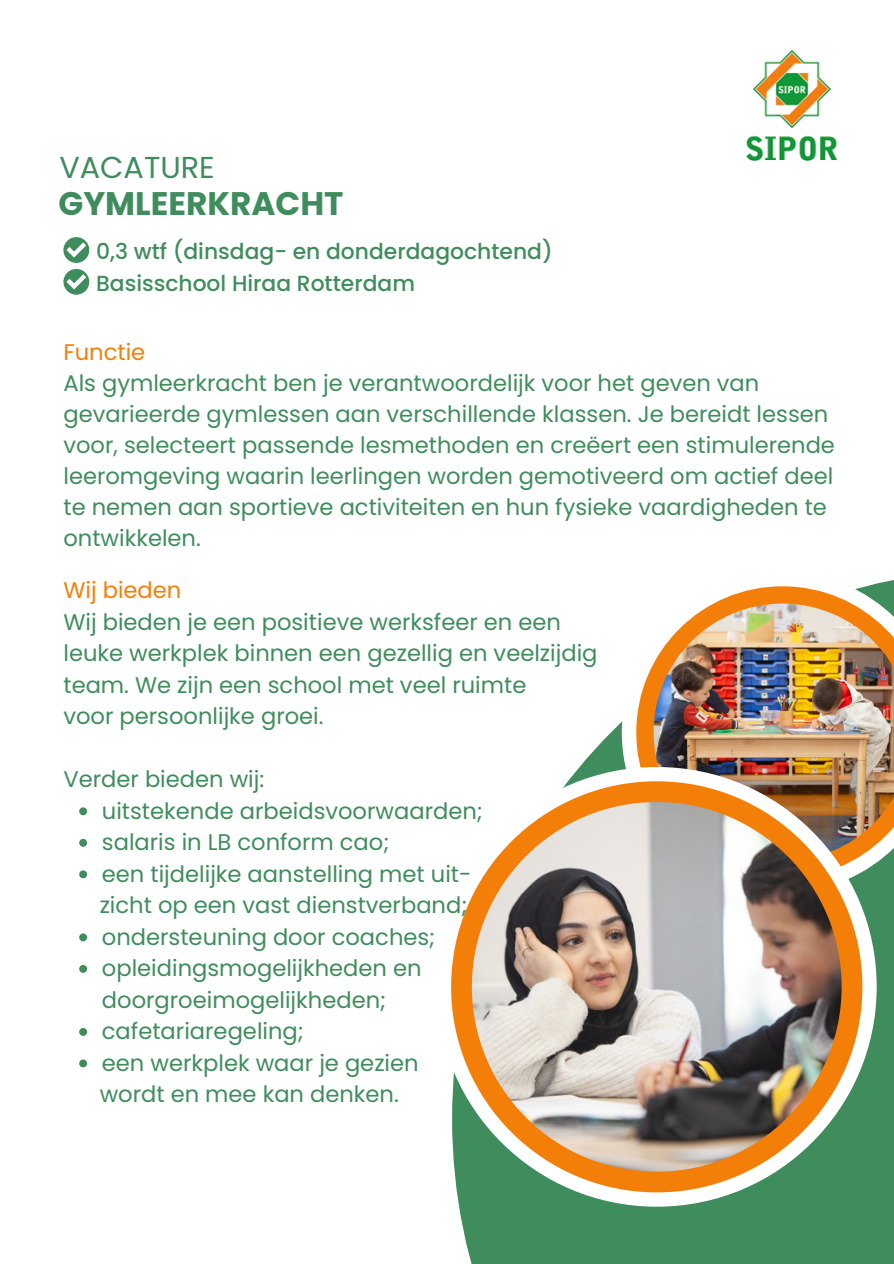
<style>
.page{position:relative;width:894px;height:1264px;background:#fff}
.page>*{position:absolute;margin:0;border:0;box-sizing:border-box;transform-origin:0 0}
.t1{font:700 32.55px "Poppins";color:#3f8d5c}
.t2{font:30.3px "Poppins";color:#3f8d5c}
.t3{font:22.65px/30.9px "Poppins";color:#3f8d5c}
.t4{font:22.65px "Poppins";color:#f37f09}
.t5{font:500 21.9px "Poppins";color:#3f8d5c}
</style>
<div class="page">
<svg style="left:452px;top:1073px;width:28px;height:190px;fill:#3f8d5c"></svg>
<svg style="left:480px;top:722px;width:413px;height:541px;fill:#3f8d5c"></svg>
<svg style="left:621px;top:580px;width:272px;height:313px"></svg>
<svg style="left:636px;top:586px;width:257px;height:292px"></svg>
<img style="left:653px;top:603px;width:240px;height:258px">
<div style="left:436px;top:767px;width:440px;height:439px;background:#fff;border-radius:50%"></div>
<div style="left:451px;top:781px;width:411px;height:411px;background:#f37f09;border-radius:50%"></div>
<img style="left:471px;top:802px;width:370px;height:369px;border-radius:50%">
<svg style="left:63px;top:237px;width:26px;height:26px"></svg>
<svg style="left:66px;top:242px;width:20px;height:15px"></svg>
<div style="left:63px;top:269px;width:26px;height:26px;background:#3f8d5c;border-radius:50%"></div>
<svg style="left:66px;top:274px;width:20px;height:15px"></svg>
<img style="left:746px;top:49px;width:92px;height:112px">
<svg style="left:79px;top:807px;width:8px;height:8px"></svg>
<svg style="left:79px;top:838px;width:8px;height:8px"></svg>
<svg style="left:79px;top:870px;width:8px;height:8px"></svg>
<svg style="left:79px;top:933px;width:8px;height:8px"></svg>
<svg style="left:79px;top:965px;width:8px;height:7px"></svg>
<svg style="left:79px;top:1028px;width:8px;height:7px"></svg>
<svg style="left:79px;top:1059px;width:8px;height:8px"></svg>
<p class="t2" style="left:59px;top:146px;width:157px">VACATURE</p>
<p class="t1" style="left:59px;top:180px;width:286px">GYMLEERKRACHT</p>
<h3 class="t5" style="left:96px;top:236px;width:458px">0,3 wtf (dinsdag- en donderdagochtend)</h3>
<h3 class="t5" style="left:96px;top:268px;width:320px">Basisschool Hiraa Rotterdam</h3>
<p class="t4" style="left:63px;top:336px;width:83px">Functie</p>
<p class="t3" style="left:63px;top:368px;width:772px">Als gymleerkracht ben je verantwoordelijk voor het geven van gevarieerde gymlessen aan verschillende klassen. Je bereidt lessen voor, selecteert passende lesmethoden en creëert een stimulerende leeromgeving waarin leerlingen worden gemotiveerd om actief deel te nemen aan sportieve activiteiten en hun fysieke vaardigheden te ontwikkelen.</p>
<p class="t4" style="left:63px;top:574px;width:119px">Wij bieden</p>
<p class="t3" style="left:63px;top:606px;width:535px;line-height:31.5px">Wij bieden je een positieve werksfeer en een leuke werkplek binnen een gezellig en veelzijdig team. We zijn een school met veel ruimte</p>
<p class="t3" style="left:63px;top:700px;width:261px">voor persoonlijke groei.</p>
<p class="t3" style="left:63px;top:763px;width:202px">Verder bieden wij:</p>
<p class="t3" style="left:102px;top:795px;width:382px">uitstekende arbeidsvoorwaarden;</p>
<p class="t3" style="left:102px;top:826px;width:289px">salaris in LB conform cao;</p>
<p class="t3" style="left:102px;top:858px;width:371px">een tijdelijke aanstelling met uit-</p>
<p class="t3" style="left:100px;top:889px;width:369px">zicht op een vast dienstverband;</p>
<p class="t3" style="left:102px;top:921px;width:335px">ondersteuning door coaches;</p>
<p class="t3" style="left:102px;top:952px;width:321px;line-height:31.5px">opleidingsmogelijkheden en doorgroeimogelijkheden;</p>
<p class="t3" style="left:102px;top:1015px;width:203px">cafetariaregeling;</p>
<p class="t3" style="left:102px;top:1047px;width:318px">een werkplek waar je gezien</p>
<p class="t3" style="left:100px;top:1078px;width:300px">wordt en mee kan denken.</p>
</div>
